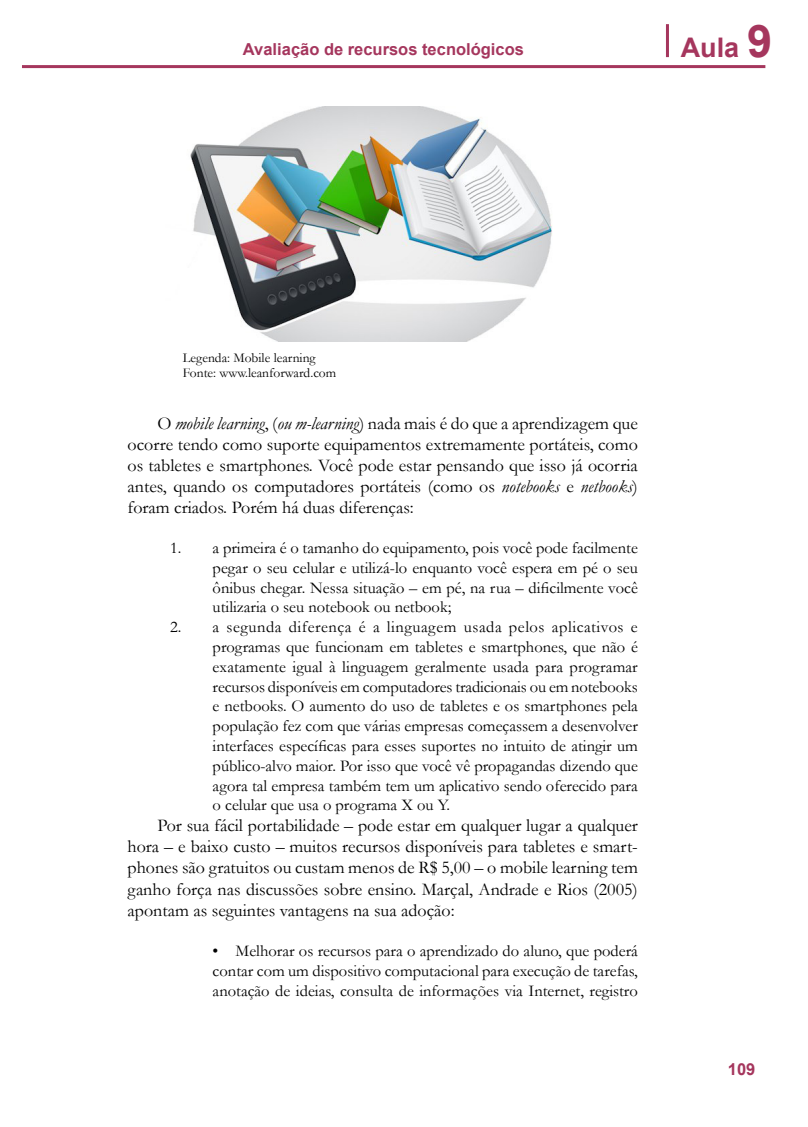
<style>
.page{position:relative;width:808px;height:1127px;background:#fff}
.page>*{position:absolute;margin:0;border:0;box-sizing:border-box;transform-origin:0 0}
.t1{font:700 27px "Arial";color:#a5365d}
.A_-_Texto{font:18px/21px "Garamond";color:#000;text-align:justify}
.A_-_Recuo{font:16.5px/19.8px "Garamond";color:#000;text-align:justify}
.t2{font:700 16.5px "Arial";color:#a5365d}
.A_-_Legenda{font:13.5px "Garamond";color:#000}
.s1{font-size:45px}
.s2{font-style:italic}
</style>
<div class="page">
<hr style="left:666px;top:24px;width:3px;height:33px;background:#a5365d">
<hr style="left:22px;top:65px;width:743px;height:3px;background:#a5365d">
<img style="left:190px;top:106px;width:362px;height:235px">
<p class="t2" style="left:243px;top:38px;width:282px">Avaliação de recursos tecnológicos</p>
<h1 class="t1" style="left:681px;top:29px;width:93px">Aula <span class="s1">9</span></h1>
<p class="A_-_Legenda" style="left:183px;top:349px;width:134px">Legenda: Mobile learning</p>
<p class="A_-_Legenda" style="left:183px;top:364px;width:155px">Fonte: www.leanforward.com</p>
<p class="A_-_Texto" style="left:128px;top:413px;width:512px;text-indent:30px">O <span class="s2">mobile learning</span>, (<span class="s2">ou m-learning</span>) nada mais é do que a aprendizagem que ocorre tendo como suporte equipamentos extremamente portáteis, como os tabletes e smartphones. Você pode estar pensando que isso já ocorria antes, quando os computadores portáteis (como os <span class="s2">notebooks</span> e <span class="s2">netbooks</span>) foram criados. Porém há duas diferenças:</p>
<p class="A_-_Recuo" style="left:213px;top:537px;width:427px;text-indent:-43px">1. a primeira é o tamanho do equipamento, pois você pode facilmente pegar o seu celular e utilizá-lo enquanto você espera em pé o seu ônibus chegar. Nessa situação – em pé, na rua – dificilmente você utilizaria o seu notebook ou netbook;</p>
<p class="A_-_Recuo" style="left:213px;top:617px;width:427px;text-indent:-43px">2. a segunda diferença é a linguagem usada pelos aplicativos e programas que funcionam em tabletes e smartphones, que não é exatamente igual à linguagem geralmente usada para programar recursos disponíveis em computadores tradicionais ou em notebooks e netbooks. O aumento do uso de tabletes e os smartphones pela população fez com que várias empresas começassem a desenvolver interfaces específicas para esses suportes no intuito de atingir um público-alvo maior. Por isso que você vê propagandas dizendo que agora tal empresa também tem um aplicativo sendo oferecido para o celular que usa o programa X ou Y.</p>
<p class="A_-_Texto" style="left:128px;top:815px;width:512px;text-indent:30px">Por sua fácil portabilidade – pode estar em qualquer lugar a qualquer hora – e baixo custo – muitos recursos disponíveis para tabletes e smart&shy;phones são gratuitos ou custam menos de R$ 5,00 – o mobile learning tem ganho força nas discussões sobre ensino. Marçal, Andrade e Rios (2005) apontam as seguintes vantagens na sua adoção:</p>
<p class="A_-_Recuo" style="left:213px;top:941px;width:427px">• Melhorar os recursos para o aprendizado do aluno, que poderá contar com um dispositivo computacional para execução de tarefas, anotação de ideias, consulta de informações via Internet, registro</p>
<p class="t2" style="left:728px;top:1058px;width:29px">109</p>
</div>
